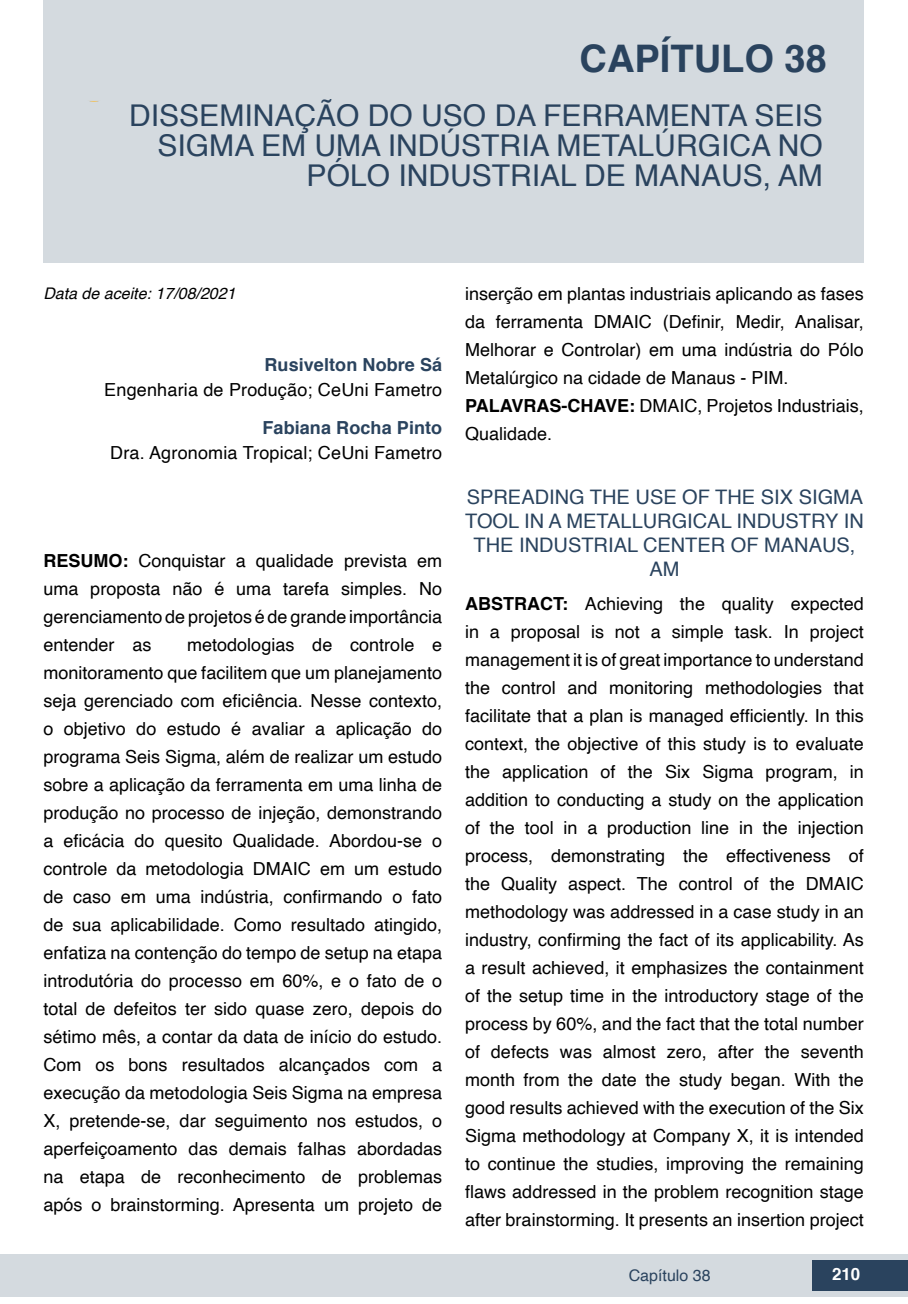
<style>
.page{position:relative;width:908px;height:1304px;background:#fff}
.page>*{position:absolute;margin:0;border:0;box-sizing:border-box;transform-origin:0 0}
.cap{font:700 38px "Helvetica";color:#2a435e}
.nome_artigos{font:30px/30px "Helvetica";color:#2a435e;text-align:right}
.título_Inglês{font:20px/24px "Helvetica";color:#2a435e;text-align:center}
.Resumos_e_PC_TXT{font:18px/28px "Helvetica";color:#000;text-align:justify}
.info_autores{font:18px "Helvetica";letter-spacing:.01em;color:#000}
.nome_autores{font:700 18px "Helvetica";letter-spacing:.005em;color:#2a435e}
.t1{font:700 16.8px "Helvetica";color:#fff}
.t2{font:italic 16px "Helvetica";color:#000}
.t3{font:16px "Helvetica";color:#2a435e}
.s1{font-weight:700}
</style>
<div class="page">
<div style="left:0;top:1254px;width:906px;height:43px;background:#d4dadf"></div>
<div style="left:812px;top:1261px;width:95px;height:30px;background:#2a435e"></div>
<div style="left:43px;top:0;width:820px;height:263px;background:#d4dadf"></div>
<p class="cap" style="left:579px;top:28px;width:249px">CAPÍTULO 38</p>
<p class="nome_artigos" style="left:129px;top:102px;width:694px">DISSEMINAÇÃO DO USO DA FERRAMENTA SEIS<br>SIGMA EM UMA INDÚSTRIA METALÚRGICA NO<br>PÓLO INDUSTRIAL DE MANAUS, AM</p>
<p class="t2" style="left:43px;top:280px;width:194px">Data de aceite: 17/08/2021</p>
<p class="nome_autores" style="left:264px;top:350px;width:179px">Rusivelton Nobre Sá</p>
<p class="info_autores" style="left:104px;top:376px;width:339px">Engenharia de Produção; CeUni Fametro</p>
<p class="nome_autores" style="left:262px;top:413px;width:181px">Fabiana Rocha Pinto</p>
<p class="info_autores" style="left:110px;top:439px;width:333px">Dra. Agronomia Tropical; CeUni Fametro</p>
<p class="Resumos_e_PC_TXT" style="left:43px;top:547px;width:400px"><span class="s1">RESUMO:</span> Conquistar a qualidade prevista em uma proposta não é uma tarefa simples. No gerenciamento de projetos é de grande importância entender as</p>
<p class="Resumos_e_PC_TXT" style="left:43px;top:631px;width:400px;text-indent:144px">metodologias de controle e monitoramento que facilitem que um planejamento seja gerenciado com eficiência. Nesse contexto, o objetivo do estudo é avaliar a aplicação do programa Seis Sigma, além de realizar um estudo sobre a aplicação da ferramenta em uma linha de produção no processo de injeção, demonstrando a eficácia do quesito Qualidade. Abordou-se o controle da metodologia DMAIC em um estudo de caso em uma indústria, confirmando o fato de sua aplicabilidade. Como resultado atingido, enfatiza na contenção do tempo de setup na etapa introdutória do processo em 60%, e o fato de o total de defeitos ter sido quase zero, depois do sétimo mês, a contar da data de início do estudo.<br>Com os bons resultados alcançados com a execução da metodologia Seis Sigma na empresa X, pretende-se, dar seguimento nos estudos, o aperfeiçoamento das demais falhas abordadas na etapa de reconhecimento de problemas após o brainstorming. Apresenta um projeto de</p>
<p class="Resumos_e_PC_TXT" style="left:465px;top:281px;width:400px">inserção em plantas industriais aplicando as fases da ferramenta DMAIC (Definir, Medir, Analisar, Melhorar e Controlar) em uma indústria do Pólo Metalúrgico na cidade de Manaus - PIM.</p>
<p class="Resumos_e_PC_TXT" style="left:465px;top:393px;width:400px"><span class="s1">PALAVRAS-CHAVE:</span> DMAIC, Projetos Industriais,<br>Qualidade.</p>
<p class="título_Inglês" style="left:465px;top:486px;width:400px">SPREADING THE USE OF THE SIX SIGMA<br>TOOL IN A METALLURGICAL INDUSTRY IN<br>THE INDUSTRIAL CENTER OF MANAUS,<br>AM</p>
<p class="Resumos_e_PC_TXT" style="left:465px;top:590px;width:400px"><span class="s1">ABSTRACT:</span> Achieving the quality expected in a proposal is not a simple task. In project management it is of great importance to understand the control and monitoring methodologies that facilitate that a plan is managed efficiently. In this context, the objective of this study is to evaluate the application of the Six Sigma program, in addition to conducting a study on the application of the tool in a production line in the injection process, demonstrating the effectiveness of the Quality aspect. The control of the DMAIC methodology was addressed in a case study in an industry, confirming the fact of its applicability. As a result achieved, it emphasizes the containment of the setup time in the introductory stage of the process by 60%, and the fact that the total number of defects was almost zero, after the seventh month from the date the study began. With the good results achieved with the execution of the Six Sigma methodology at Company X, it is intended to continue the studies, improving the remaining flaws addressed in the problem recognition stage after brainstorming. It presents an insertion project</p>
<p class="t3" style="left:628px;top:1263px;width:83px">Capítulo 38</p>
<p class="t1" style="left:831px;top:1261px;width:30px">210</p>
</div>
